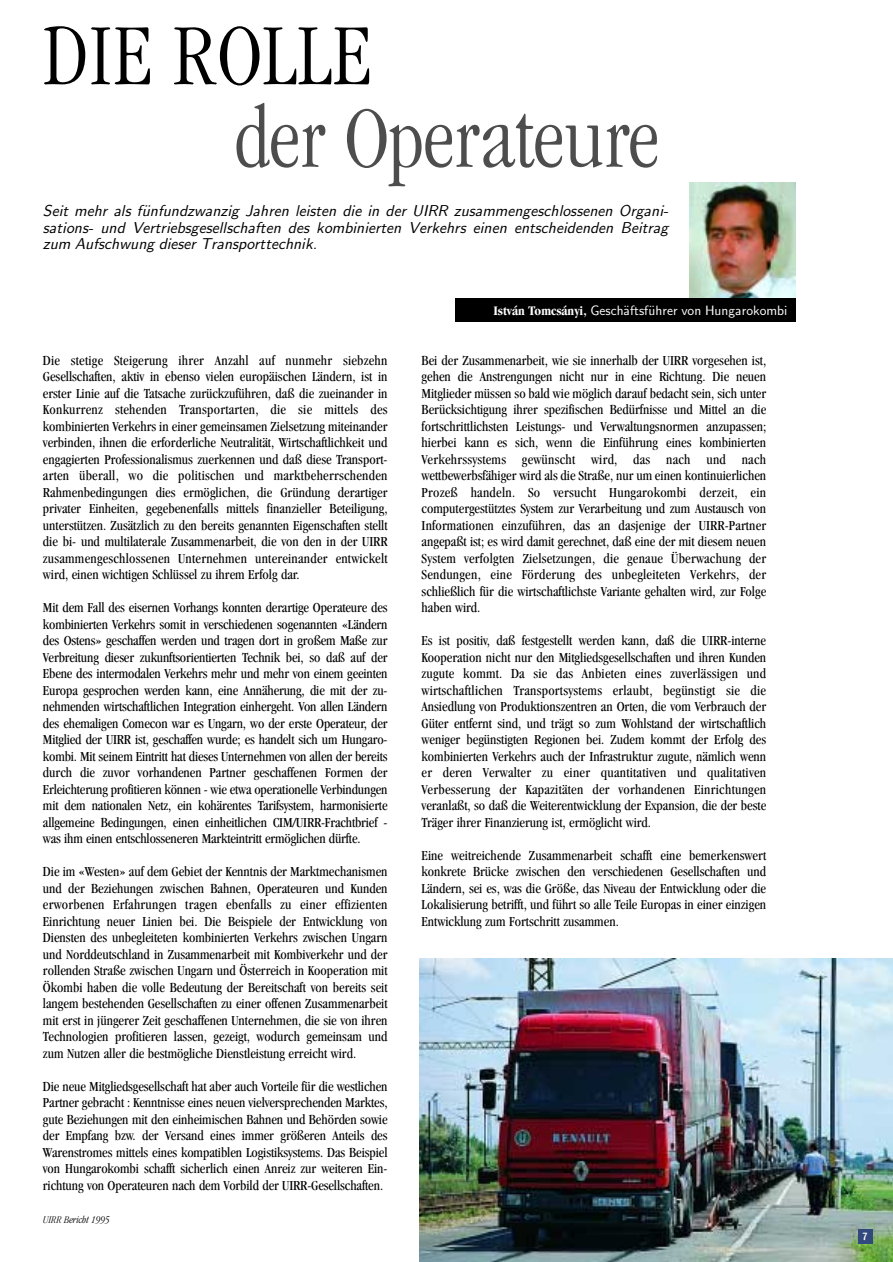
<style>
.page{position:relative;width:893px;height:1262px;background:#fff}
.page>*{position:absolute;margin:0;border:0;box-sizing:border-box;transform-origin:0 0}
.t1{font:300 condensed 90px "Garamond";color:#4d4d4d}
.t2{font:300 condensed 90px "Garamond";color:#000}
.t3{font:italic 15.75px/16.5px "Nova";color:#000;text-align:justify}
.t4{font:condensed 14.25px/16.5px "Garamond";color:#000;text-align:justify}
.t5{font:13.5px "Nova";color:#fff}
.t6{font:italic 300 condensed 10.5px "Garamond";color:#000}
.t7{font:700 10.5px "Nova";color:#fff}
.s1{font-family:"Garamond";font-weight:700;font-stretch:condensed}
</style>
<div class="page">
<img style="left:419px;top:959px;width:473px;height:302px">
<img style="left:689px;top:183px;width:107px;height:116px">
<div style="left:455px;top:299px;width:341px;height:23px;background:#000"></div>
<div style="left:857px;top:1229px;width:15px;height:15px;background:#31497d"></div>
<h1 class="t2" style="left:43px;top:20px;width:331px">DIE ROLLE</h1>
<h1 class="t1" style="left:235px;top:103px;width:425px">der Operateure</h1>
<p class="t3" style="left:43px;top:204px;width:627px">Seit mehr als fünfundzwanzig Jahren leisten die in der UIRR zusammengeschlossenen Organi&shy;sations- und Vertriebsgesellschaften des kombinierten Verkehrs einen entscheidenden Beitrag zum Aufschwung dieser Transporttechnik.</p>
<p class="t4" style="left:43px;top:353px;width:346px">Die stetige Steigerung ihrer Anzahl auf nunmehr siebzehn Gesellschaften, aktiv in ebenso vielen europäischen Ländern, ist in erster Linie auf die Tatsache zurückzuführen, daß die zueinander in Konkurrenz stehenden Transportarten, die sie mittels des kombinierten Verkehrs in einer gemeinsamen Zielsetzung miteinander verbinden, ihnen die erforderliche Neutralität, Wirtschaftlichkeit und engagierten Professionalismus zuerkennen und daß diese Transport&shy;arten überall, wo die politischen und marktbeherrschenden Rahmenbedingungen dies ermöglichen, die Gründung derartiger privater Einheiten, gegebenenfalls mittels finanzieller Beteiligung, unterstützen. Zusätzlich zu den bereits genannten Eigenschaften stellt die bi- und multilaterale Zusammenarbeit, die von den in der UIRR zusammengeschlossenen Unternehmen untereinander entwickelt wird, einen wichtigen Schlüssel zu ihrem Erfolg dar.</p>
<p class="t4" style="left:43px;top:600px;width:346px">Mit dem Fall des eisernen Vorhangs konnten derartige Operateure des kombinierten Verkehrs somit in verschiedenen sogenannten «Ländern des Ostens» geschaffen werden und tragen dort in großem Maße zur Verbreitung dieser zukunftsorientierten Technik bei, so daß auf der Ebene des intermodalen Verkehrs mehr und mehr von einem geeinten Europa gesprochen werden kann, eine Annäherung, die mit der zu&shy;nehmenden wirtschaftlichen Integration einhergeht. Von allen Ländern des ehemaligen Comecon war es Ungarn, wo der erste Operateur, der Mitglied der UIRR ist, geschaffen wurde; es handelt sich um Hungaro&shy;kombi. Mit seinem Eintritt hat dieses Unternehmen von allen der bereits durch die zuvor vorhandenen Partner geschaffenen Formen der Erleichterung profitieren können - wie etwa operationelle Verbindungen mit dem nationalen Netz, ein kohärentes Tarifsystem, harmonisierte allgemeine Bedingungen, einen einheitlichen CIM/UIRR-Frachtbrief - was ihm einen entschlosseneren Markteintritt ermöglichen dürfte.</p>
<p class="t4" style="left:43px;top:864px;width:346px">Die im «Westen» auf dem Gebiet der Kenntnis der Marktmechanismen und der Beziehungen zwischen Bahnen, Operateuren und Kunden erworbenen Erfahrungen tragen ebenfalls zu einer effizienten Einrichtung neuer Linien bei. Die Beispiele der Entwicklung von Diensten des unbegleiteten kombinierten Verkehrs zwischen Ungarn und Norddeutschland in Zusammenarbeit mit Kombiverkehr und der rollenden Straße zwischen Ungarn und Österreich in Kooperation mit Ökombi haben die volle Bedeutung der Bereitschaft von bereits seit langem bestehenden Gesellschaften zu einer offenen Zusammenarbeit mit erst in jüngerer Zeit geschaffenen Unternehmen, die sie von ihren Technologien profitieren lassen, gezeigt, wodurch gemeinsam und zum Nutzen aller die bestmögliche Dienstleistung erreicht wird.</p>
<p class="t4" style="left:43px;top:1079px;width:346px">Die neue Mitgliedsgesellschaft hat aber auch Vorteile für die westlichen Partner gebracht : Kenntnisse eines neuen vielversprechenden Marktes, gute Beziehungen mit den einheimischen Bahnen und Behörden sowie der Empfang bzw. der Versand eines immer größeren Anteils des Warenstromes mittels eines kompatiblen Logistiksystems. Das Beispiel von Hungarokombi schafft sicherlich einen Anreiz zur weiteren Ein&shy;richtung von Operateuren nach dem Vorbild der UIRR-Gesellschaften.</p>
<p class="t6" style="left:43px;top:1215px;width:68px">UIRR Bericht 1995</p>
<p class="t5" style="left:493px;top:306px;width:295px"><span class="s1">István Tomcsányi,</span> Geschäftsführer von Hungarokombi</p>
<p class="t4" style="left:421px;top:353px;width:346px">Bei der Zusammenarbeit, wie sie innerhalb der UIRR vorgesehen ist, gehen die Anstrengungen nicht nur in eine Richtung. Die neuen Mitglieder müssen so bald wie möglich darauf bedacht sein, sich unter Berücksichtigung ihrer spezifischen Bedürfnisse und Mittel an die fortschrittlichsten Leistungs- und Verwaltungsnormen anzupassen; hierbei kann es sich, wenn die Einführung eines kombinierten Verkehrssystems gewünscht wird, das nach und nach wettbewerbsfähiger wird als die Straße, nur um einen kontinuierlichen Prozeß handeln. So versucht Hungarokombi derzeit, ein computergestütztes System zur Verarbeitung und zum Austausch von Informationen einzuführen, das an dasjenige der UIRR-Partner angepaßt ist; es wird damit gerechnet, daß eine der mit diesem neuen System verfolgten Zielsetzungen, die genaue Überwachung der Sendungen, eine Förderung des unbegleiteten Verkehrs, der schließlich für die wirtschaftlichste Variante gehalten wird, zur Folge haben wird.</p>
<p class="t4" style="left:421px;top:633px;width:346px">Es ist positiv, daß festgestellt werden kann, daß die UIRR-interne Kooperation nicht nur den Mitgliedsgesellschaften und ihren Kunden zugute kommt. Da sie das Anbieten eines zuverlässigen und wirtschaftlichen Transportsystems erlaubt, begünstigt sie die Ansiedlung von Produktionszentren an Orten, die vom Verbrauch der Güter entfernt sind, und trägt so zum Wohlstand der wirtschaftlich weniger begünstigten Regionen bei. Zudem kommt der Erfolg des kombinierten Verkehrs auch der Infrastruktur zugute, nämlich wenn er deren Verwalter zu einer quantitativen und qualitativen Verbesserung der Kapazitäten der vorhandenen Einrichtungen veranlaßt, so daß die Weiterentwicklung der Expansion, die der beste Träger ihrer Finanzierung ist, ermöglicht wird.</p>
<p class="t4" style="left:421px;top:848px;width:346px">Eine weitreichende Zusammenarbeit schafft eine bemerkenswert konkrete Brücke zwischen den verschiedenen Gesellschaften und Ländern, sei es, was die Größe, das Niveau der Entwicklung oder die Lokalisierung betrifft, und führt so alle Teile Europas in einer einzigen Entwicklung zum Fortschritt zusammen.</p>
<p class="t7" style="left:862px;top:1232px;width:7px">7</p>
</div>
